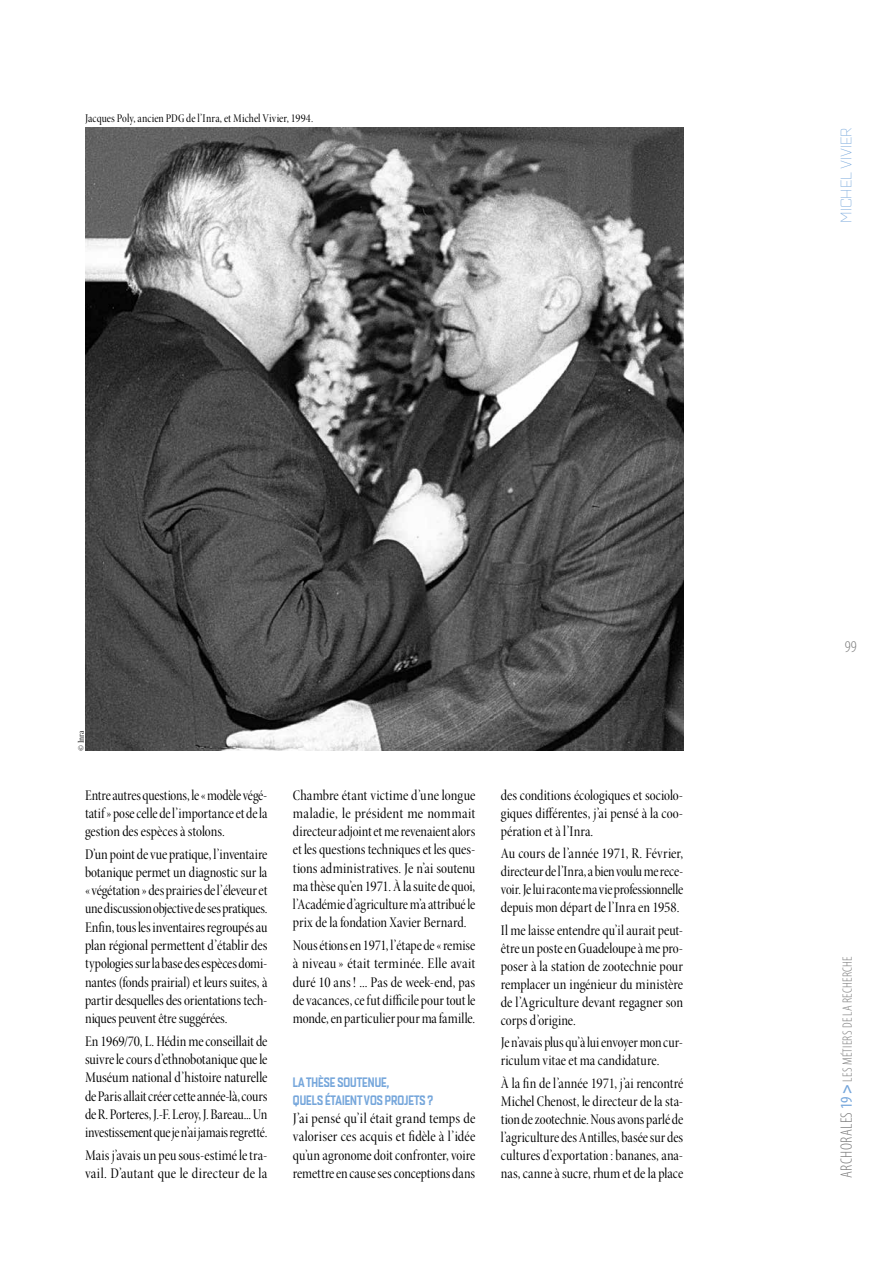
<style>
.page{position:relative;width:893px;height:1263px;background:#fff}
.page>*{position:absolute;margin:0;border:0;box-sizing:border-box;transform-origin:0 0}
.t1{font:300 condensed 16.5px "Myriad Pro";color:#7c7c7c}
.t2{font:15px/18.3px "Minion Pro Cn Disp";color:#000;text-align:justify}
.t3{font:300 expanded 15px "Quarca";color:#75a6db}
.t4{font:13.5px/18.3px "Quarca Con Med";color:#75a6db}
.t5{font:300 condensed 13.5px "Myriad Pro";letter-spacing:.02em;color:#7c7c7c}
.t6{font:12px "Minion Pro Cn Disp";letter-spacing:.005em;color:#000}
.t7{font:9px "Minion Pro Cn Disp";color:#000}
.s1{font-size:16.5px}
.s2{font-weight:400;font-size:16.5px;color:#75a6db}
.s3{font-weight:700;font-size:16.5px;color:#75a6db}
</style>
<div class="page">
<img style="left:85px;top:128px;width:598px;height:622px">
<p class="t6" style="left:85px;top:111px;width:230px">Jacques Poly, ancien PDG de l’Inra, et Michel Vivier, 1994.</p>
<p class="t3" style="left:838px;top:223px;width:97px;rotate:-90deg">MICHEL VIVIER</p>
<p class="t7" style="left:76px;top:750px;width:22px;rotate:-90deg">©Inra</p>
<p class="t2" style="left:85px;top:786px;width:184px">Entre autres questions, le «modèle végé&shy;tatif» pose celle de l’importance et de la gestion des espèces à stolons.</p>
<p class="t2" style="left:85px;top:845px;width:184px">D’un point de vue pratique, l’inventaire botanique permet un diagnostic sur la «végétation» des prairies de l’éleveur et une discussion objective de ses pratiques.<br>Enfin, tous les inventaires regroupés au plan régional permettent d’établir des typologies sur la base des espèces domi&shy;nantes (fonds prairial) et leurs suites, à partir desquelles des orientations tech&shy;niques peuvent être suggérées.</p>
<p class="t2" style="left:85px;top:1032px;width:184px">En 1969/70, L. Hédin me conseillait de suivre le cours d’ethnobotanique que le Muséum national d’histoire naturelle de Paris allait créer cette année-là, cours de R. Porteres, J.-F. Leroy, J. Bareau... Un investissement que je n’ai jamais regretté.</p>
<p class="t2" style="left:85px;top:1146px;width:184px">Mais j’avais un peu sous-estimé le tra&shy;vail. D’autant que le directeur de la</p>
<p class="t2" style="left:293px;top:786px;width:184px">Chambre étant victime d’une longue maladie, le président me nommait directeur adjoint et me revenaient alors et les questions techniques et les ques&shy;tions administratives. Je n’ai soutenu ma thèse qu’en 1971. À la suite de quoi, l’Académie d’agriculture m’a attribué le prix de la fondation Xavier Bernard.</p>
<p class="t2" style="left:293px;top:936px;width:184px">Nous étions en 1971, l’étape de «remise à niveau » était terminée. Elle avait duré 10 ans! ... Pas de week-end, pas de vacances, ce fut difficile pour tout le monde, en particulier pour ma famille.</p>
<p class="t4" style="left:293px;top:1072px;width:142px">LA THÈSE SOUTENUE,<br>QUELS ÉTAIENT VOS PROJETS ?</p>
<p class="t2" style="left:293px;top:1109px;width:184px">J’ai pensé qu’il était grand temps de valoriser ces acquis et fidèle à l’idée qu’un agronome doit confronter, voire remettre en cause ses conceptions dans</p>
<p class="t2" style="left:501px;top:786px;width:184px">des conditions écologiques et sociolo&shy;giques différentes, j’ai pensé à la coo&shy;pération et à l’Inra.</p>
<p class="t2" style="left:501px;top:844px;width:184px">Au cours de l’année 1971, R. Février, directeur de l’Inra, a bien voulu me rece&shy;voir. Je lui raconte ma vie professionnelle depuis mon départ de l’Inra en 1958.</p>
<p class="t2" style="left:501px;top:921px;width:184px">Il me laisse entendre qu’il aurait peut&shy;être un poste en Guadeloupe à me pro&shy;poser à la station de zootechnie pour remplacer un ingénieur du ministère de l’Agriculture devant regagner son corps d’origine.</p>
<p class="t2" style="left:501px;top:1034px;width:184px">Je n’avais plus qu’à lui envoyer mon cur&shy;riculum vitae et ma candidature.</p>
<p class="t2" style="left:501px;top:1074px;width:184px">À la fin de l’année 1971, j’ai rencontré Michel Chenost, le directeur de la sta&shy;tion de zootechnie. Nous avons parlé de l’agriculture des Antilles, basée sur des cultures d’exportation : bananes, ana&shy;nas, canne à sucre, rhum et de la place</p>
<p class="t1" style="left:845px;top:638px;width:13px">99</p>
<p class="t5" style="left:840px;top:1178px;width:223px;rotate:-90deg"><span class="s1">ARCHORALES</span><span class="s2">19</span> <span class="s3">&gt;</span> LES MÉTIERS DE LA RECHERCHE</p>
</div>
